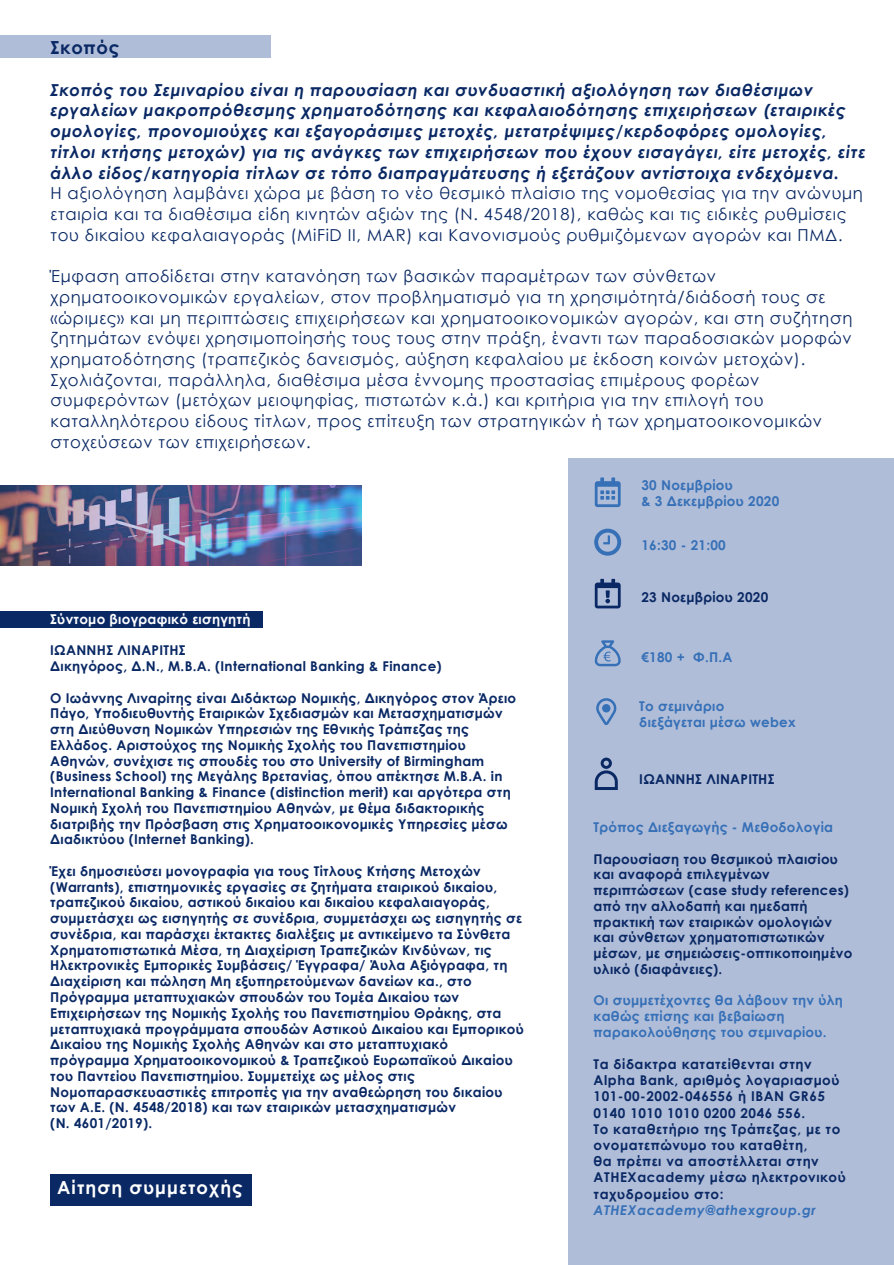
<style>
.page{position:relative;width:894px;height:1265px;background:#fff}
.page>*{position:absolute;margin:0;border:0;box-sizing:border-box;transform-origin:0 0}
.t1{font:700 18px "Century Gothic";letter-spacing:.06em;color:#fff}
.t2{font:700 18px "Century Gothic";letter-spacing:.04em;color:#092864}
.t3{font:16.5px/20.7px "Century Gothic";letter-spacing:.04em;color:#092864}
.t4{font:italic 700 16.5px/20.7px "Century Gothic";letter-spacing:.04em;color:#092864}
.t5{font:700 13.5px/15.8px "Century Gothic";letter-spacing:.02em;color:#092864}
.t6{font:700 13.5px/16.2px "Century Gothic";letter-spacing:.04em;color:#092864}
.t7{font:700 13.5px/16.2px "Century Gothic";letter-spacing:.02em;color:#3670b7}
.t8{font:italic 700 13.5px "Century Gothic";letter-spacing:.04em;color:#3670b7}
.t9{font:700 13.5px "Century Gothic";letter-spacing:.02em;color:#fff}
</style>
<div class="page">
<div style="left:0;top:611px;width:262px;height:16px;background:#092864"></div>
<div style="left:568px;top:458px;width:326px;height:806px;background:#b0bdd8"></div>
<div style="left:0;top:35px;width:271px;height:23px;background:#b0bdd8"></div>
<div style="left:50px;top:1173px;width:202px;height:32px;background:#092864"></div>
<svg style="left:595px;top:477px;width:26px;height:30px"></svg>
<svg style="left:594px;top:528px;width:27px;height:27px"></svg>
<svg style="left:595px;top:579px;width:26px;height:29px"></svg>
<svg style="left:596px;top:698px;width:20px;height:27px"></svg>
<svg style="left:594px;top:640px;width:27px;height:26px"></svg>
<svg style="left:595px;top:757px;width:23px;height:33px"></svg>
<img style="left:0;top:485px;width:361px;height:80px">
<h1 class="t2" style="left:50px;top:34px;width:70px">Σκοπός</h1>
<p class="t4" style="left:50px;top:79px;width:817px">Σκοπός του Σεμιναρίου είναι η παρουσίαση και συνδυαστική αξιολόγηση των διαθέσιμων εργαλείων μακροπρόθεσμης χρηματοδότησης και κεφαλαιοδότησης επιχειρήσεων (εταιρικές ομολογίες, προνομιούχες και εξαγοράσιμες μετοχές, μετατρέψιμες/κερδοφόρες ομολογίες, τίτλοι κτήσης μετοχών) για τις ανάγκες των επιχειρήσεων που έχουν εισαγάγει, είτε μετοχές, είτε άλλο είδος/κατηγορία τίτλων σε τόπο διαπραγμάτευσης ή εξετάζουν αντίστοιχα ενδεχόμενα.</p>
<p class="t3" style="left:50px;top:183px;width:814px">Η αξιολόγηση λαμβάνει χώρα με βάση το νέο θεσμικό πλαίσιο της νομοθεσίας για την ανώνυμη εταιρία και τα διαθέσιμα είδη κινητών αξιών της (Ν. 4548/2018), καθώς και τις ειδικές ρυθμίσεις του δικαίου κεφαλαιαγοράς (MiFiD II, MAR) και Κανονισμούς ρυθμιζόμενων αγορών και ΠΜΔ.</p>
<p class="t3" style="left:50px;top:265px;width:804px">Έμφαση αποδίδεται στην κατανόηση των βασικών παραμέτρων των σύνθετων χρηματοοικονομικών εργαλείων, στον προβληματισμό για τη χρησιμότητά/διάδοσή τους σε «ώριμες» και μη περιπτώσεις επιχειρήσεων και χρηματοοικονομικών αγορών, και στη συζήτηση ζητημάτων ενόψει χρησιμοποίησής τους τους στην πράξη, έναντι των παραδοσιακών μορφών χρηματοδότησης (τραπεζικός δανεισμός, αύξηση κεφαλαίου με έκδοση κοινών μετοχών).<br>Σχολιάζονται, παράλληλα, διαθέσιμα μέσα έννομης προστασίας επιμέρους φορέων συμφερόντων (μετόχων μειοψηφίας, πιστωτών κ.ά.) και κριτήρια για την επιλογή του καταλληλότερου είδους τίτλων, προς επίτευξη των στρατηγικών ή των χρηματοοικονομικών στοχεύσεων των επιχειρήσεων.</p>
<p class="t7" style="left:641px;top:476px;width:139px">30 Νοεμβρίου<br>&amp; 3 Δεκεμβρίου 2020</p>
<p class="t7" style="left:641px;top:536px;width:86px">16:30 - 21:00</p>
<p class="t9" style="left:50px;top:608px;width:202px">Σύντομο βιογραφικό εισηγητή</p>
<p class="t5" style="left:50px;top:642px;width:393px">ΙΩΑΝΝΗΣ ΛΙΝΑΡΙΤΗΣ<br>Δικηγόρος, Δ.Ν., M.B.A. (International Banking &amp; Finance)</p>
<p class="t5" style="left:50px;top:689px;width:467px">Ο Ιωάννης Λιναρίτης είναι Διδάκτωρ Νομικής, Δικηγόρος στον Άρειο Πάγο, Υποδιευθυντής Εταιρικών Σχεδιασμών και Μετασχηματισμών στη Διεύθυνση Νομικών Υπηρεσιών της Εθνικής Τράπεζας της Ελλάδος. Αριστούχος της Νομικής Σχολής του Πανεπιστημίου Αθηνών, συνέχισε τις σπουδές του στο University of Birmingham (Business School) της Μεγάλης Βρετανίας, όπου απέκτησε M.B.A. in International Banking &amp; Finance (distinction merit) και αργότερα στη Νομική Σχολή του Πανεπιστημίου Αθηνών, με θέμα διδακτορικής διατριβής την Πρόσβαση στις Χρηματοοικονομικές Υπηρεσίες μέσω Διαδικτύου (Internet Banking).</p>
<p class="t5" style="left:50px;top:862px;width:475px">Έχει δημοσιεύσει μονογραφία για τους Τίτλους Κτήσης Μετοχών (Warrants), επιστημονικές εργασίες σε ζητήματα εταιρικού δικαίου, τραπεζικού δικαίου, αστικού δικαίου και δικαίου κεφαλαιαγοράς, συμμετάσχει ως εισηγητής σε συνέδρια, συμμετάσχει ως εισηγητής σε συνέδρια, και παράσχει έκτακτες διαλέξεις με αντικείμενο τα Σύνθετα Χρηματοπιστωτικά Μέσα, τη Διαχείριση Τραπεζικών Κινδύνων, τις Ηλεκτρονικές Εμπορικές Συμβάσεις/ Έγγραφα/ Άυλα Αξιόγραφα, τη Διαχείριση και πώληση Μη εξυπηρετούμενων δανείων κα., στο Πρόγραμμα μεταπτυχιακών σπουδών του Τομέα Δικαίου των Επιχειρήσεων της Νομικής Σχολής του Πανεπιστημίου Θράκης, στα μεταπτυχιακά προγράμματα σπουδών Αστικού Δικαίου και Εμπορικού Δικαίου της Νομικής Σχολής Αθηνών και στο μεταπτυχιακό πρόγραμμα Χρηματοοικονομικού &amp; Τραπεζικού Ευρωπαϊκού Δικαίου του Παντείου Πανεπιστημίου. Συμμετείχε ως μέλος στις Νομοπαρασκευαστικές επιτροπές για την αναθεώρηση του δικαίου των Α.Ε. (Ν. 4548/2018) και των εταιρικών μετασχηματισμών<br>(Ν. 4601/2019).</p>
<h1 class="t1" style="left:57px;top:1174px;width:187px">Αίτηση συμμετοχής</h1>
<p class="t5" style="left:641px;top:588px;width:128px">23 Νοεμβρίου 2020</p>
<p class="t7" style="left:641px;top:649px;width:93px">€180 + Φ.Π.Α</p>
<p class="t7" style="left:639px;top:697px;width:158px">Το σεμινάριο<br>διεξάγεται μέσω webex</p>
<p class="t5" style="left:639px;top:770px;width:137px">ΙΩΑΝΝΗΣ ΛΙΝΑΡΙΤΗΣ</p>
<p class="t7" style="left:594px;top:818px;width:241px">Τρόπος Διεξαγωγής - Μεθοδολογία</p>
<p class="t5" style="left:594px;top:850px;width:260px">Παρουσίαση του θεσμικού πλαισίου και αναφορά επιλεγμένων περιπτώσεων (case study references) από την αλλοδαπή και ημεδαπή πρακτική των εταιρικών ομολογιών και σύνθετων χρηματοπιστωτικών μέσων, με σημειώσεις-οπτικοποιημένο υλικό (διαφάνειες).</p>
<p class="t7" style="left:594px;top:992px;width:251px;line-height:15.8px">Οι συμμετέχοντες θα λάβουν την ύλη καθώς επίσης και βεβαίωση παρακολούθησης του σεμιναρίου.</p>
<p class="t6" style="left:594px;top:1055px;width:254px">Τα δίδακτρα κατατείθενται στην<br>Alpha Bank, αριθμός λογαριασμού<br>101-00-2002-046556 ή ΙΒΑΝ GR65<br>0140 1010 1010 0200 2046 556.<br>Το καταθετήριο της Τράπεζας, με το ονοματεπώνυμο του καταθέτη,<br>θα πρέπει να αποστέλλεται στην<br>ATHEXacademy μέσω ηλεκτρονικού ταχυδρομείου στο:</p>
<p class="t8" style="left:594px;top:1199px;width:224px">ATHEXacademy@athexgroup.gr</p>
</div>
